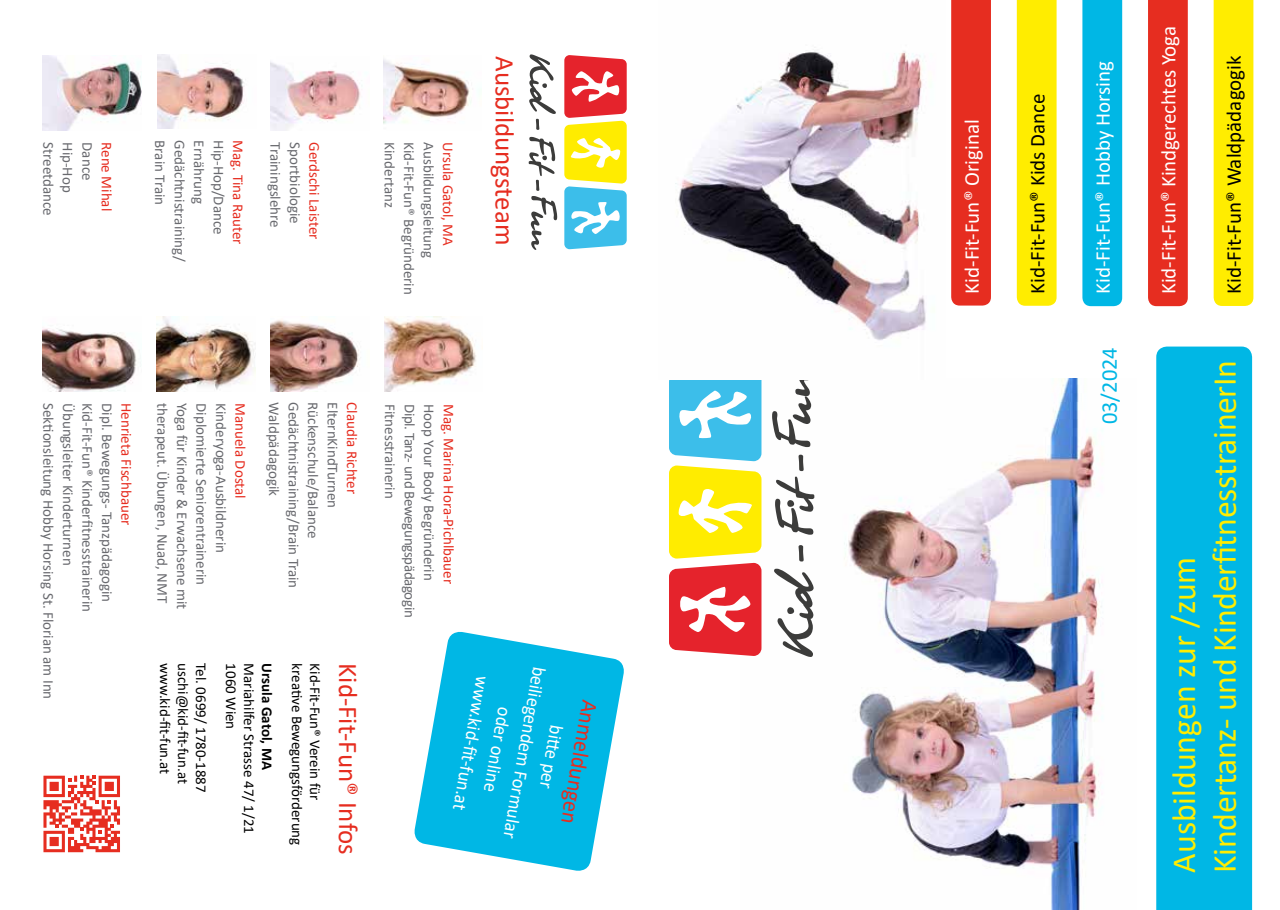
<style>
.page{position:relative;width:1280px;height:910px;background:#fff}
.page>*{position:absolute;margin:0;border:0;box-sizing:border-box;transform-origin:0 0}
.t1{font:33.75px/40.5px "Calibri";letter-spacing:-.01em;color:#ffed00}
.t2{font:27px "Calibri";color:#e62d20}
.t3{font:23.25px "Calibri";color:#e62d20;scale:.95 1}
.t4{font:22.5px "Calibri";color:#00b7e5}
.t5{font:21px "Calibri";color:#fff}
.t6{font:21px "Calibri";color:#000}
.t7{font:19.35px/27.2px "Calibri";color:#fff;text-align:center;scale:.95 1}
.t8{font:15px "Calibri";color:#696a6f}
.t9{font:15px "Calibri";color:#000}
.t10{font:15px "Calibri";color:#e62d20}
.t11{font:15px "Calibri";letter-spacing:-.025em;color:#696a6f}
.t12{font:700 15px "Calibri";color:#000}
</style>
<div class="page">
<img style="left:761px;top:378px;width:341px;height:532px">
<div style="left:1156px;top:347px;width:96px;height:563px;background:#00b7e5"></div>
<div style="left:951px;top:0;width:40px;height:306px;background:#e62d20"></div>
<div style="left:1017px;top:0;width:39px;height:306px;background:#ffed00"></div>
<div style="left:1214px;top:0;width:39px;height:306px;background:#ffed00"></div>
<div style="left:1082px;top:0;width:40px;height:306px;background:#00b7e5"></div>
<div style="left:1148px;top:0;width:40px;height:306px;background:#e62d20"></div>
<svg style="left:414px;top:631px;width:210px;height:240px;fill:#00b7e5"></svg>
<img style="left:384px;top:59px;width:87px;height:65px">
<img style="left:271px;top:62px;width:90px;height:68px">
<img style="left:384px;top:317px;width:92px;height:74px">
<img style="left:43px;top:56px;width:98px;height:74px">
<img style="left:43px;top:328px;width:98px;height:63px">
<svg style="left:774px;top:569px;width:40px;height:88px"></svg>
<svg style="left:775px;top:477px;width:39px;height:58px"></svg>
<svg style="left:772px;top:379px;width:39px;height:68px"></svg>
<svg style="left:798px;top:545px;width:6px;height:16px"></svg>
<svg style="left:798px;top:455px;width:6px;height:16px"></svg>
<svg style="left:669px;top:380px;width:92px;height:276px"></svg>
<svg style="left:529px;top:54px;width:27px;height:76px"></svg>
<svg style="left:529px;top:137px;width:28px;height:113px"></svg>
<svg style="left:564px;top:55px;width:63px;height:194px"></svg>
<img style="left:675px;top:51px;width:270px;height:328px">
<img style="left:158px;top:54px;width:86px;height:74px">
<img style="left:271px;top:320px;width:88px;height:71px">
<img style="left:157px;top:317px;width:98px;height:74px">
<svg style="left:43px;top:776px;width:77px;height:76px"></svg>
<p class="t8" style="left:59px;top:142px;width:75px;rotate:90deg">Streetdance</p>
<p class="t8" style="left:78px;top:142px;width:52px;rotate:90deg">Hip-Hop</p>
<p class="t8" style="left:98px;top:142px;width:40px;rotate:90deg">Dance</p>
<p class="t10" style="left:117px;top:142px;width:70px;rotate:90deg">Rene Mihal</p>
<p class="t8" style="left:171px;top:140px;width:66px;rotate:90deg">Brain Train</p>
<p class="t8" style="left:190px;top:140px;width:123px;rotate:90deg">Gedächtnistraining/</p>
<p class="t8" style="left:210px;top:140px;width:65px;rotate:90deg">Ernährung</p>
<p class="t8" style="left:229px;top:140px;width:96px;rotate:90deg">Hip-Hop/Dance</p>
<p class="t10" style="left:249px;top:140px;width:106px;rotate:90deg">Mag. Tina Rauter</p>
<p class="t8" style="left:286px;top:142px;width:87px;rotate:90deg">Trainingslehre</p>
<p class="t8" style="left:305px;top:142px;width:83px;rotate:90deg">Sportbiologie</p>
<p class="t10" style="left:325px;top:142px;width:98px;rotate:90deg">Gerdschi Laister</p>
<p class="t8" style="left:400px;top:142px;width:67px;rotate:90deg">Kindertanz</p>
<p class="t8" style="left:420px;top:142px;width:154px;rotate:90deg">Kid-Fit-Fun® Begründerin</p>
<p class="t8" style="left:439px;top:142px;width:117px;rotate:90deg">Ausbildungsleitung</p>
<p class="t10" style="left:459px;top:142px;width:105px;rotate:90deg">Ursula Gatol, MA</p>
<h2 class="t2" style="left:524px;top:56px;width:191px;rotate:90deg">Ausbildungsteam</h2>
<p class="t8" style="left:285px;top:402px;width:95px;rotate:90deg">Waldpädagogik</p>
<p class="t8" style="left:304px;top:402px;width:188px;rotate:90deg">Gedächtnistraining/Brain Train</p>
<p class="t8" style="left:324px;top:402px;width:138px;rotate:90deg">Rückenschule/Balance</p>
<p class="t8" style="left:343px;top:402px;width:107px;rotate:90deg">ElternKindTurnen</p>
<p class="t10" style="left:363px;top:402px;width:93px;rotate:90deg">Claudia Richter</p>
<p class="t8" style="left:59px;top:403px;width:298px;rotate:90deg">Sektionsleitung Hobby Horsing St. Florian am Inn</p>
<p class="t8" style="left:79px;top:403px;width:164px;rotate:90deg">Übungsleiter Kinderturnen</p>
<p class="t8" style="left:98px;top:403px;width:210px;rotate:90deg">Kid-Fit-Fun® Kinderfitnesstrainerin</p>
<p class="t8" style="left:118px;top:403px;width:201px;rotate:90deg">Dipl. Bewegungs- Tanzpädagogin</p>
<p class="t10" style="left:137px;top:403px;width:124px;rotate:90deg">Henrieta Fischbauer</p>
<p class="t8" style="left:173px;top:403px;width:202px;rotate:90deg">therapeut. Übungen, Nuad, NMT</p>
<p class="t8" style="left:193px;top:403px;width:208px;rotate:90deg">Yoga für Kinder &amp; Erwachsene mit</p>
<p class="t8" style="left:212px;top:403px;width:184px;rotate:90deg">Diplomierte Seniorentrainerin</p>
<p class="t8" style="left:232px;top:403px;width:151px;rotate:90deg">Kinderyoga-Ausbildnerin</p>
<p class="t10" style="left:251px;top:403px;width:97px;rotate:90deg">Manuela Dostal</p>
<p class="t9" style="left:176px;top:663px;width:112px;rotate:90deg">www.kid-fit-fun.at</p>
<p class="t9" style="left:194px;top:663px;width:122px;rotate:90deg">uschi@kid-fit-fun.at</p>
<p class="t9" style="left:212px;top:663px;width:131px;rotate:90deg">Tel. 0699/ 1780-1887</p>
<p class="t9" style="left:242px;top:663px;width:67px;rotate:90deg">1060 Wien</p>
<p class="t9" style="left:260px;top:663px;width:172px;rotate:90deg">Mariahilfer Strasse 47/ 1/21</p>
<p class="t12" style="left:278px;top:663px;width:108px;rotate:90deg">Ursula Gatol, MA</p>
<p class="t9" style="left:308px;top:663px;width:184px;rotate:90deg">kreative Bewegungsförderung</p>
<p class="t9" style="left:326px;top:663px;width:138px;rotate:90deg">Kid-Fit-Fun® Verein für</p>
<h2 class="t2" style="left:367px;top:663px;width:193px;rotate:90deg">Kid-Fit-Fun® Infos</h2>
<p class="t8" style="left:401px;top:404px;width:96px;rotate:90deg">Fitnesstrainerin</p>
<p class="t11" style="left:420px;top:404px;width:215px;rotate:90deg">Dipl. Tanz- und Bewegungspädagogin</p>
<p class="t8" style="left:440px;top:404px;width:178px;rotate:90deg">Hoop Your Body Begründerin</p>
<p class="t10" style="left:459px;top:404px;width:181px;rotate:90deg">Mag. Marina Hora-Pichlbauer</p>
<p class="t7" style="left:580px;top:674px;width:185px;rotate:100deg">bitt e per<br>beiliegendem Formular oder online<br>www.kid-fi t-fun.at</p>
<h3 class="t3" style="left:606px;top:703px;width:134px;rotate:100deg">Anmeldungen</h3>
<h3 class="t5" style="left:957px;top:294px;width:176px;rotate:-90deg">Kid-Fit-Fun® Original</h3>
<h3 class="t6" style="left:1023px;top:294px;width:202px;rotate:-90deg">Kid-Fit-Fun® Kids Dance</h3>
<h3 class="t5" style="left:1088px;top:294px;width:235px;rotate:-90deg">Kid-Fit-Fun® Hobby Horsing</h3>
<h3 class="t4" style="left:1094px;top:424px;width:79px;rotate:-90deg">03/2024</h3>
<h3 class="t5" style="left:1154px;top:294px;width:270px;rotate:-90deg">Kid-Fit-Fun® Kindgerechtes Yoga</h3>
<h3 class="t6" style="left:1219px;top:294px;width:240px;rotate:-90deg">Kid-Fit-Fun® Waldpädagogik</h3>
<h1 class="t1" style="left:1163px;top:873px;width:514px;rotate:-90deg">Ausbildungen zur /zum<br>Kindertanz- und KinderfitnesstrainerIn</h1>
</div>
